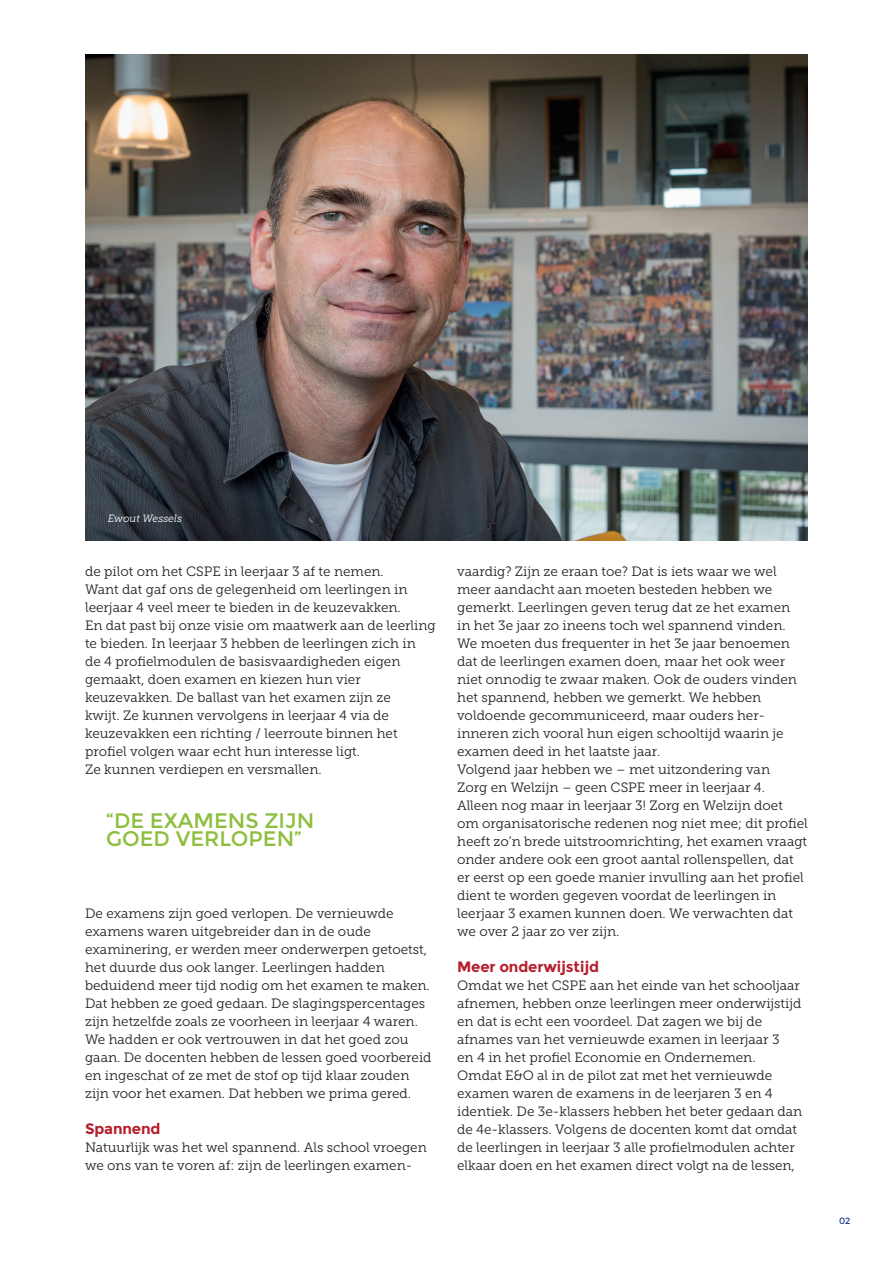
<style>
.page{position:relative;width:893px;height:1263px;background:#fff}
.page>*{position:absolute;margin:0;border:0;box-sizing:border-box;transform-origin:0 0}
.t1{font:21px/18px "Montserrat";color:#8dbe3e}
.t2{font:700 15px "Montserrat";letter-spacing:-.01em;color:#b61f2d}
.t3{font:13.5px/18px "Museo Slab 300";color:#231f20}
.t4{font:italic 10.5px "Museo Slab 300";color:#fff}
.t5{font:9px "Montserrat";color:#253f8e}
</style>
<div class="page">
<img style="left:85px;top:54px;width:723px;height:486px">
<p class="t4" style="left:108px;top:513px;width:76px">Ewout Wessels</p>
<p class="t3" style="left:85px;top:562px;width:352px">de pilot om het CSPE in leerjaar 3 af te nemen.<br>Want dat gaf ons de gelegenheid om leerlingen in leerjaar 4 veel meer te bieden in de keuzevakken.<br>En dat past bij onze visie om maatwerk aan de leerling te bieden. In leerjaar 3 hebben de leerlingen zich in<br>de 4 profielmodulen de basisvaardigheden eigen gemaakt, doen examen en kiezen hun vier keuzevakken. De ballast van het examen zijn ze<br>kwijt. Ze kunnen vervolgens in leerjaar 4 via de keuzevakken een richting / leerroute binnen het profiel volgen waar echt hun interesse ligt.<br>Ze kunnen verdiepen en versmallen.</p>
<h1 class="t1" style="left:106px;top:812px;width:209px">“DE EXAMENS ZIJN<br>GOED VERLOPEN”</h1>
<p class="t3" style="left:85px;top:904px;width:348px">De examens zijn goed verlopen. De vernieuwde examens waren uitgebreider dan in de oude examinering, er werden meer onderwerpen getoetst, het duurde dus ook langer. Leerlingen hadden beduidend meer tijd nodig om het examen te maken.<br>Dat hebben ze goed gedaan. De slagingspercentages zijn hetzelfde zoals ze voorheen in leerjaar 4 waren.<br>We hadden er ook vertrouwen in dat het goed zou gaan. De docenten hebben de lessen goed voorbereid en ingeschat of ze met de stof op tijd klaar zouden zijn voor het examen. Dat hebben we prima gered.</p>
<p class="t2" style="left:85px;top:1120px;width:77px">Spannend</p>
<p class="t3" style="left:85px;top:1138px;width:343px">Natuurlijk was het wel spannend. Als school vroegen we ons van te voren af: zijn de leerlingen examen-</p>
<p class="t3" style="left:457px;top:562px;width:352px">vaardig? Zijn ze eraan toe? Dat is iets waar we wel meer aandacht aan moeten besteden hebben we gemerkt. Leerlingen geven terug dat ze het examen<br>in het 3e jaar zo ineens toch wel spannend vinden.<br>We moeten dus frequenter in het 3e jaar benoemen dat de leerlingen examen doen, maar het ook weer niet onnodig te zwaar maken. Ook de ouders vinden het spannend, hebben we gemerkt. We hebben voldoende gecommuniceerd, maar ouders her&shy;inneren zich vooral hun eigen schooltijd waarin je examen deed in het laatste jaar.<br>Volgend jaar hebben we – met uitzondering van<br>Zorg en Welzijn – geen CSPE meer in leerjaar 4.<br>Alleen nog maar in leerjaar 3! Zorg en Welzijn doet om organisatorische redenen nog niet mee; dit profiel heeft zo’n brede uitstroomrichting, het examen vraagt onder andere ook een groot aantal rollenspellen, dat er eerst op een goede manier invulling aan het profiel dient te worden gegeven voordat de leerlingen in leerjaar 3 examen kunnen doen. We verwachten dat we over 2 jaar zo ver zijn.</p>
<p class="t2" style="left:457px;top:958px;width:144px">Meer onderwijstijd</p>
<p class="t3" style="left:457px;top:976px;width:347px">Omdat we het CSPE aan het einde van het schooljaar afnemen, hebben onze leerlingen meer onderwijstijd en dat is echt een voordeel. Dat zagen we bij de afnames van het vernieuwde examen in leerjaar 3<br>en 4 in het profiel Economie en Ondernemen.<br>Omdat E&amp;O al in de pilot zat met het vernieuwde examen waren de examens in de leerjaren 3 en 4 identiek. De 3e-klassers hebben het beter gedaan dan de 4e-klassers. Volgens de docenten komt dat omdat de leerlingen in leerjaar 3 alle profielmodulen achter elkaar doen en het examen direct volgt na de lessen,</p>
<p class="t5" style="left:839px;top:1216px;width:13px">02</p>
</div>
